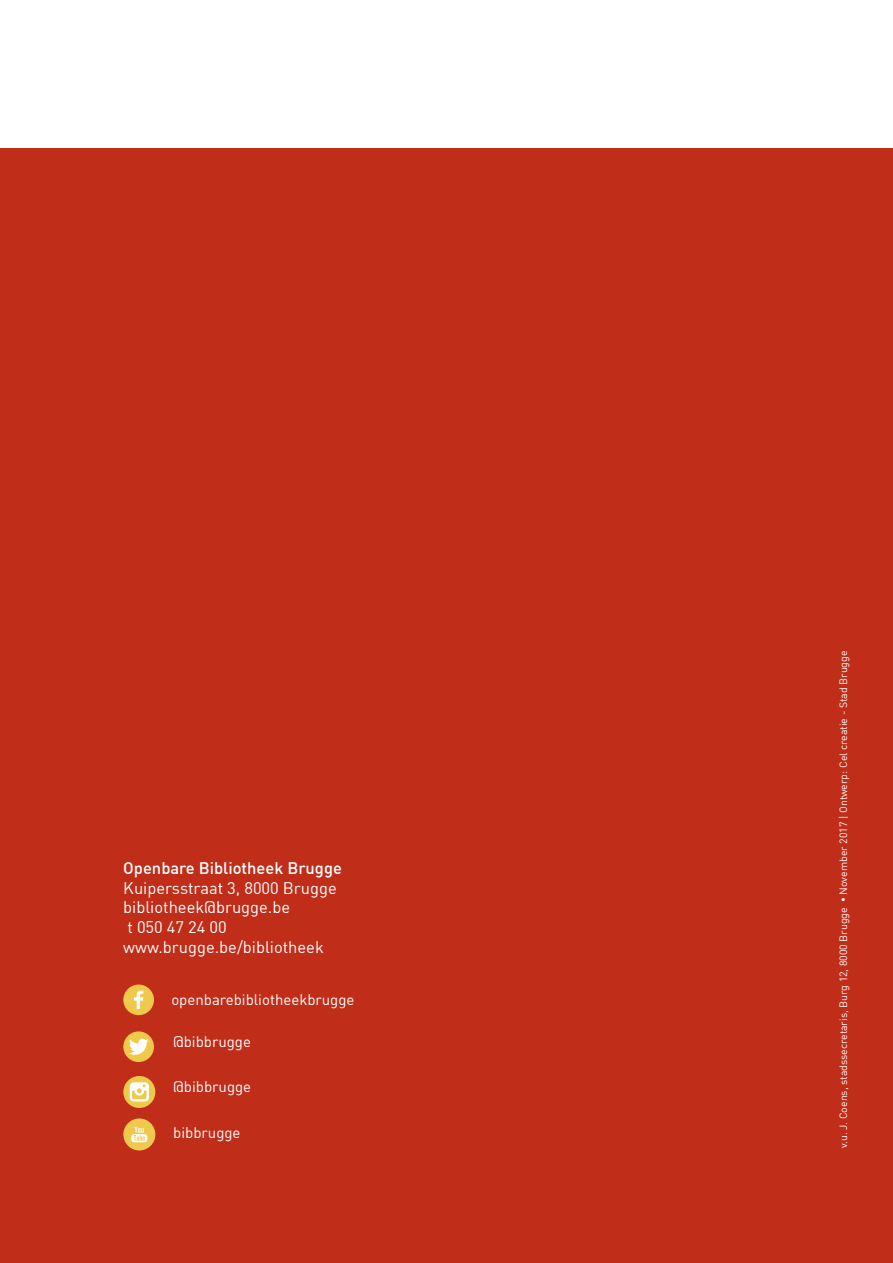
<style>
.page{position:relative;width:893px;height:1263px;background:#fff}
.page>*{position:absolute;margin:0;border:0;box-sizing:border-box;transform-origin:0 0}
.t1{font:16.5px "DIN Offc Pro";color:#fff}
.t2{font:500 16.5px "DIN Offc Pro";color:#fff}
.t3{font:15px "DIN Offc Pro";color:#fff}
.t4{font:10.5px "DIN Offc Pro";color:#fff}
</style>
<div class="page">
<div style="left:0;top:149px;width:893px;height:1114px;background:#c02d19"></div>
<div style="left:123px;top:984px;width:31px;height:31px;background:#efc94c;border-radius:50%"></div>
<svg style="left:134px;top:991px;width:9px;height:18px"></svg>
<div style="left:123px;top:1031px;width:31px;height:31px;background:#efc94c;border-radius:50%"></div>
<svg style="left:129px;top:1039px;width:20px;height:16px"></svg>
<div style="left:123px;top:1076px;width:32px;height:32px;background:#efc94c;border-radius:50%"></div>
<svg style="left:130px;top:1082px;width:19px;height:19px"></svg>
<svg style="left:123px;top:1118px;width:32px;height:32px"></svg>
<p class="t2" style="left:123px;top:854px;width:220px">Openbare Bibliotheek Brugge</p>
<p class="t1" style="left:123px;top:874px;width:215px">Kuipersstraat 3, 8000 Brugge</p>
<p class="t1" style="left:123px;top:894px;width:168px">bibliotheek@brugge.be</p>
<p class="t1" style="left:127px;top:914px;width:101px">t 050 47 24 00</p>
<p class="t1" style="left:123px;top:934px;width:202px">www.brugge.be/bibliotheek</p>
<p class="t3" style="left:171px;top:988px;width:185px">openbarebibliotheekbrugge</p>
<p class="t3" style="left:173px;top:1030px;width:79px">@bibbrugge</p>
<p class="t3" style="left:173px;top:1075px;width:79px">@bibbrugge</p>
<p class="t3" style="left:173px;top:1120px;width:69px">bibbrugge</p>
<p class="t4" style="left:835px;top:1148px;width:499px;rotate:-90deg">v.u. J. Coens, stadssecretaris, Burg 12, 8000 Brugge • November 2017 | Ontwerp: Cel creatie - Stad Brugge</p>
</div>
